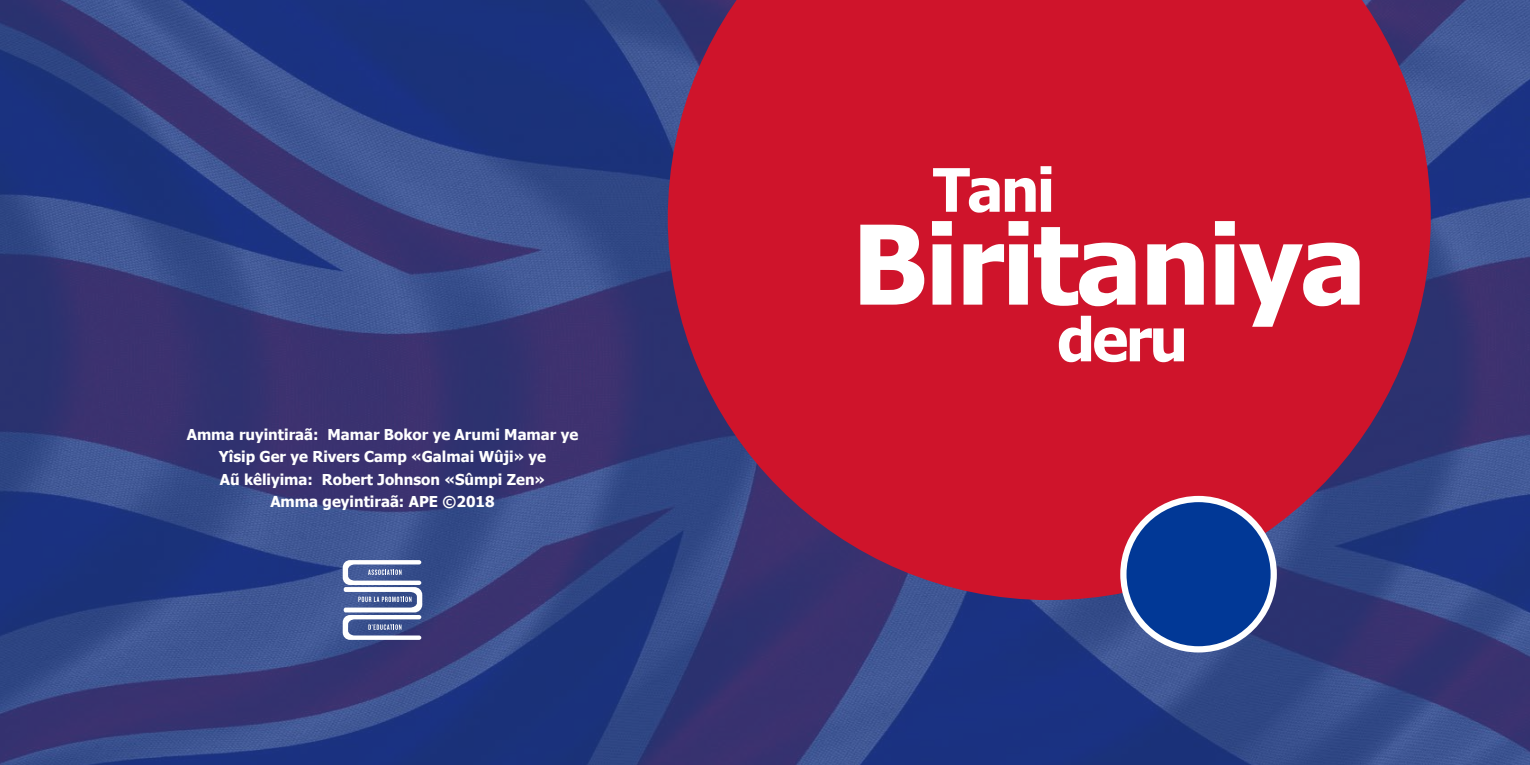
<style>
.page{position:relative;width:1530px;height:765px;background:#fff}
.page>*{position:absolute;margin:0;border:0;box-sizing:border-box;transform-origin:0 0}
.t1{font:700 110px "Tahoma";letter-spacing:-.02em;color:#fff}
.t2{font:700 60px "Tahoma";letter-spacing:-.04em;color:#fff}
.t3{font:700 15px/22.5px "Tahoma";color:#fff;text-align:center}
</style>
<div class="page">
<img style="left:0;top:0;width:1530px;height:765px">
<svg style="left:668px;top:0;width:763px;height:600px;background:#b71a37"></svg>
<div style="left:1123px;top:499px;width:151px;height:150px;background:#013896;border-radius:50%"></div>
<div style="left:1120px;top:496px;width:157px;height:156px;border:6px solid #fff;border-radius:50%"></div>
<svg style="left:343px;top:560px;width:79px;height:80px"></svg>
<p class="t3" style="left:187px;top:422px;width:393px">Amma ruyintiraã: Mamar Bokor ye Arumi Mamar ye Yîsip Ger ye Rivers Camp «Galmai Wûji» ye<br>Aũ kêliyima: Robert Johnson «Sûmpi Zen»<br>Amma geyintiraã: APE ©2018</p>
<h2 class="t2" style="left:933px;top:148px;width:123px">Tani</h2>
<h1 class="t1" style="left:852px;top:187px;width:516px">Biritaniya</h1>
<h2 class="t2" style="left:1057px;top:297px;width:132px">deru</h2>
</div>
